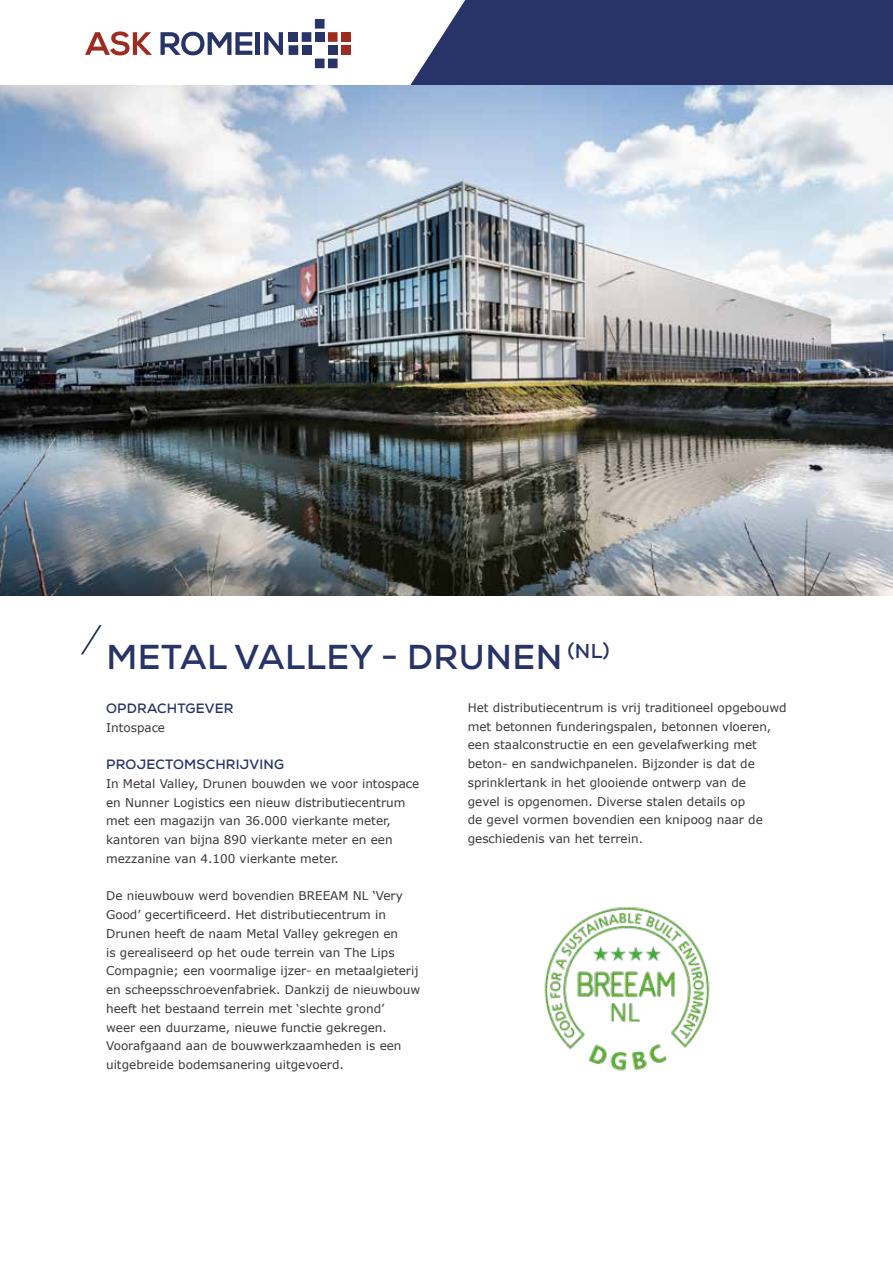
<style>
.page{position:relative;width:893px;height:1263px;background:#fff}
.page>*{position:absolute;margin:0;border:0;box-sizing:border-box;transform-origin:0 0}
.t1{font:700 34.5px "Nexa";letter-spacing:.015em;color:#283367}
.t2{font:700 13.5px "Nexa";letter-spacing:.015em;color:#283367}
.t3{font:12px/18.8px "Verdana";color:#393939}
</style>
<div class="page">
<svg style="left:85px;top:0;width:808px;height:85px"></svg>
<svg style="left:81px;top:625px;width:21px;height:29px"></svg>
<img style="left:0;top:85px;width:893px;height:510px">
<img style="left:544px;top:907px;width:166px;height:164px">
<h1 class="t1" style="left:106px;top:635px;width:505px">METAL VALLEY - DRUNEN <sup>(NL)</sup></h1>
<p class="t3" style="left:468px;top:698px;width:320px">Het distributiecentrum is vrij traditioneel opgebouwd met betonnen funderingspalen, betonnen vloeren, een staalconstructie en een gevelafwerking met beton- en sandwichpanelen. Bijzonder is dat de sprinklertank in het glooiende ontwerp van de<br>gevel is opgenomen. Diverse stalen details op<br>de gevel vormen bovendien een knipoog naar de geschiedenis van het terrein.</p>
<p class="t2" style="left:106px;top:699px;width:129px">OPDRACHTGEVER</p>
<p class="t3" style="left:106px;top:718px;width:61px">Intospace</p>
<p class="t2" style="left:106px;top:756px;width:180px">PROJECTOMSCHRIJVING</p>
<p class="t3" style="left:106px;top:774px;width:315px">In Metal Valley, Drunen bouwden we voor intospace en Nunner Logistics een nieuw distributiecentrum met een magazijn van 36.000 vierkante meter, kantoren van bijna 890 vierkante meter en een mezzanine van 4.100 vierkante meter.</p>
<p class="t3" style="left:106px;top:886px;width:316px">De nieuwbouw werd bovendien BREEAM NL ‘Very Good’ gecertificeerd. Het distributiecentrum in Drunen heeft de naam Metal Valley gekregen en<br>is gerealiseerd op het oude terrein van The Lips Compagnie; een voormalige ijzer- en metaalgieterij en scheepsschroevenfabriek. Dankzij de nieuwbouw heeft het bestaand terrein met ‘slechte grond’<br>weer een duurzame, nieuwe functie gekregen.<br>Voorafgaand aan de bouwwerkzaamheden is een uitgebreide bodemsanering uitgevoerd.</p>
</div>
